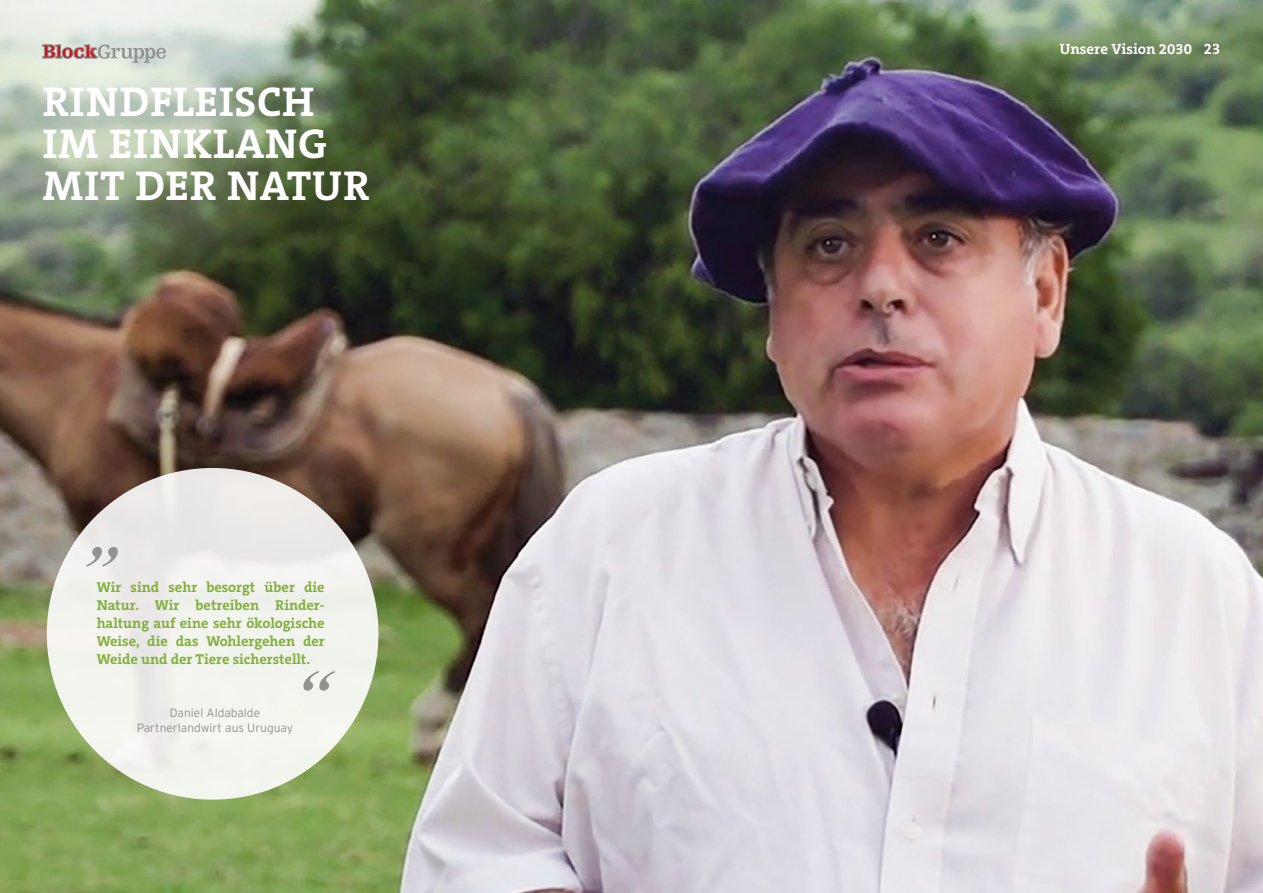
<style>
.page{position:relative;width:1263px;height:893px;background:#fff}
.page>*{position:absolute;margin:0;border:0;box-sizing:border-box;transform-origin:0 0}
.t1{font:italic 700 62.55px "Times";color:#929292}
.t2{font:700 42px/42px "The Serif C5";letter-spacing:.02em;color:#fff}
.t3{font:700 15px "The Serif C5";color:#fff}
.t4{font:700 14.4px/18px "The Serif C5";color:#83af3c;text-align:justify}
.t5{font:300 12px/15.6px "Interstate";color:#929292;text-align:center}
</style>
<div class="page">
<img style="left:0;top:0;width:1263px;height:893px">
<svg style="left:0;top:0;width:353px;height:315px;background:#88937c"></svg>
<div style="left:47px;top:468px;width:331px;height:332px;background:#f1f3ed;border-radius:50%"></div>
<svg style="left:43px;top:45px;width:123px;height:18px;background:#c3b4b1"></svg>
<h2 class="t2" style="left:43px;top:81px;width:328px">RINDFLEISCH<br>IM EINKLANG<br>MIT DER NATUR</h2>
<h1 class="t1" style="left:85px;top:510px;width:33px">”</h1>
<p class="t4" style="left:97px;top:578px;width:229px">Wir sind sehr besorgt über die Natur. Wir betreiben Rinder&shy;haltung auf eine sehr ökologische Weise, die das Wohlergehen der Weide und der Tiere sicherstellt.</p>
<p class="t5" style="left:137px;top:705px;width:158px">Daniel Aldabalde<br>Partnerlandwirt aus Uruguay</p>
<h1 class="t1" style="left:301px;top:634px;width:33px">“</h1>
<p class="t3" style="left:1060px;top:39px;width:162px">Unsere Vision 2030 23</p>
</div>
